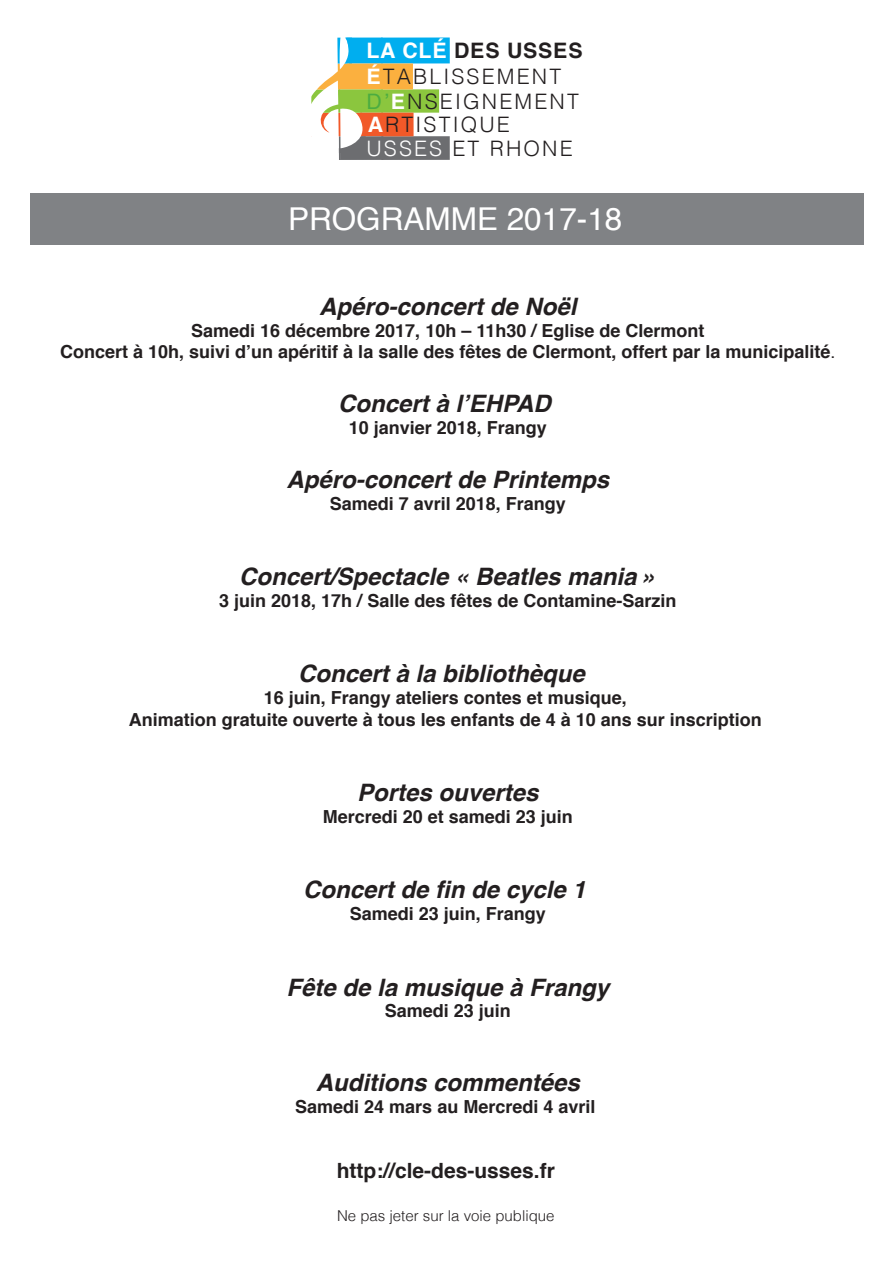
<style>
.page{position:relative;width:893px;height:1263px;background:#fff}
.page>*{position:absolute;margin:0;border:0;box-sizing:border-box;transform-origin:0 0}
.t1{font:31.5px "Helvetica";color:#fff}
.t2{font:italic 700 24px "Helvetica";color:#231f20}
.t3{font:300 21.3px/23.9px "Helvetica";letter-spacing:.1em;color:#231f20}
.t4{font:700 21.3px "Helvetica";letter-spacing:.04em;color:#231f20}
.t5{font:700 21px "Helvetica";color:#231f20}
.t6{font:700 18px/21.6px "Helvetica";color:#231f20;text-align:center}
.t7{font:300 15px "Helvetica";color:#231f20}
.s1{color:#fff}
.s2{font-weight:700;color:#fff}
.s3{font-weight:400;color:rgb(13 147 68/.5)}
.s4{font-weight:400}
</style>
<div class="page">
<div style="left:339px;top:136px;width:111px;height:24px;background:#6c6d70"></div>
<div style="left:311px;top:89px;width:128px;height:24px;background:#8bc63e"></div>
<div style="left:320px;top:38px;width:130px;height:26px;background:#00aeef"></div>
<svg style="left:311px;top:37px;width:103px;height:123px"></svg>
<div style="left:30px;top:193px;width:833px;height:52px;background:#808285"></div>
<p class="t4" style="left:366px;top:34px;width:218px"><span class="s1">LA CLÉ</span> DES USSES</p>
<p class="t3" style="left:366px;top:63px;width:214px"><span class="s2">É</span>TABLISSEMENT<br><span class="s3">D’</span><span class="s2">E</span>NSEIGNEMENT<br><span class="s2">A</span>RTISTIQUE<br><span class="s1">USSES</span> ET RHONE</p>
<h1 class="t1" style="left:288px;top:195px;width:336px">PROGRAMME 2017-18</h1>
<h2 class="t2" style="left:319px;top:287px;width:259px">Apéro-concert de Noël</h2>
<p class="t6" style="left:60px;top:320px;width:777px">Samedi 16 décembre 2017, 10h – 11h30 / Eglise de Clermont<br>Concert à 10h, suivi d’un apéritif à la salle des fêtes de Clermont, offert par la municipalité<span class="s4">.</span></p>
<h2 class="t2" style="left:338px;top:384px;width:214px">Concert à l’EHPAD</h2>
<p class="t6" style="left:349px;top:417px;width:200px">10 janvier 2018, Frangy</p>
<h2 class="t2" style="left:286px;top:460px;width:324px">Apéro-concert de Printemps</h2>
<p class="t6" style="left:330px;top:493px;width:238px">Samedi 7 avril 2018, Frangy</p>
<h2 class="t2" style="left:239px;top:557px;width:419px">Concert/Spectacle « Beatles mania »</h2>
<p class="t6" style="left:219px;top:590px;width:459px">3 juin 2018, 17h / Salle des fêtes de Contamine-Sarzin</p>
<h2 class="t2" style="left:298px;top:654px;width:288px">Concert à la bibliothèque</h2>
<p class="t6" style="left:129px;top:687px;width:635px">16 juin, Frangy ateliers contes et musique,<br>Animation gratuite ouverte à tous les enfants de 4 à 10 ans sur inscription</p>
<h2 class="t2" style="left:357px;top:773px;width:183px">Portes ouvertes</h2>
<p class="t6" style="left:323px;top:806px;width:252px">Mercredi 20 et samedi 23 juin</p>
<h2 class="t2" style="left:303px;top:870px;width:284px">Concert de fin de cycle 1</h2>
<p class="t6" style="left:350px;top:903px;width:198px">Samedi 23 juin, Frangy</p>
<h2 class="t2" style="left:286px;top:967px;width:324px">Fête de la musique à Frangy</h2>
<p class="t6" style="left:385px;top:1000px;width:128px">Samedi 23 juin</p>
<h2 class="t2" style="left:316px;top:1063px;width:266px">Auditions commentées</h2>
<p class="t6" style="left:295px;top:1096px;width:302px">Samedi 24 mars au Mercredi 4 avril</p>
<p class="t5" style="left:337px;top:1153px;width:220px">http://cle-des-usses.fr</p>
<p class="t7" style="left:337px;top:1203px;width:219px">Ne pas jeter sur la voie publique</p>
</div>
